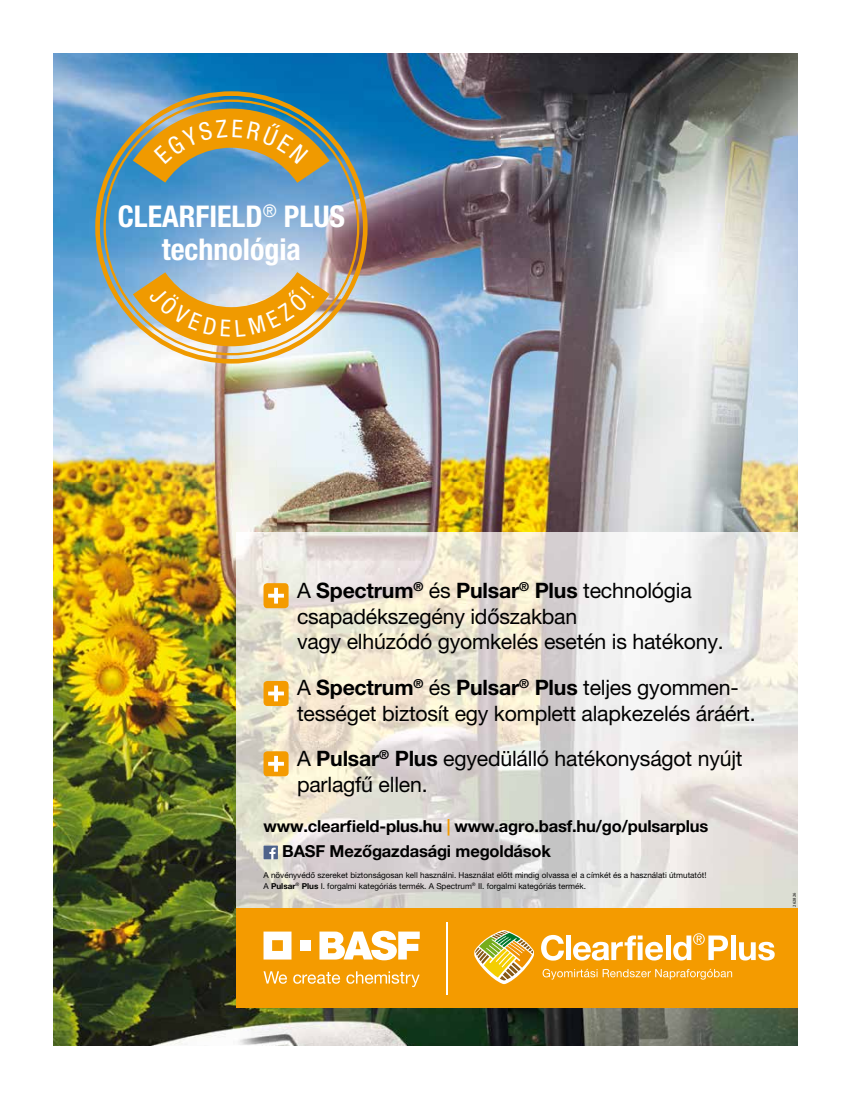
<style>
.page{position:relative;width:851px;height:1099px;background:#fff}
.page>*{position:absolute;margin:0;border:0;box-sizing:border-box;transform-origin:0 0}
.t1{font:700 condensed 30px/32.5px "Helvetica Neue LT Pro";color:#fff;text-align:center}
.t2{font:21.25px/25.5px "Helvetica Neue LT Pro";letter-spacing:-.01em;color:#000}
.t3{font:700 16.5px/24.5px "Helvetica Neue LT Pro";letter-spacing:-.01em;color:#000}
.t4{font:8.12px/10.5px "Helvetica Neue LT Pro";color:#000}
.t5{font:4.12px "Myriad Pro";color:#000;scale:1.08 1}
.s1{font-weight:700}
.s2{color:#f49b00}
</style>
<div class="page">
<img style="left:53px;top:54px;width:1px;height:990px">
<img style="left:54px;top:53px;width:671px;height:429px">
<img style="left:725px;top:53px;width:72px;height:479px">
<img style="left:54px;top:482px;width:223px;height:563px">
<img style="left:277px;top:482px;width:449px;height:50px">
<img style="left:277px;top:1007px;width:520px;height:38px">
<img style="left:95px;top:91px;width:272px;height:272px">
<svg style="left:103px;top:100px;width:256px;height:255px;background:#84a8c0"></svg>
<img style="left:236px;top:532px;width:561px;height:376px">
<div style="left:236px;top:908px;width:561px;height:99px;background:#f49b00"></div>
<svg style="left:319px;top:930px;width:100px;height:30px"></svg>
<svg style="left:263px;top:931px;width:28px;height:28px"></svg>
<div style="left:300px;top:940px;width:11px;height:10px;background:#fff"></div>
<svg style="left:263px;top:971px;width:156px;height:16px"></svg>
<hr style="left:446px;top:922px;width:2px;height:72px;background:#fff">
<svg style="left:541px;top:934px;width:23px;height:26px"></svg>
<div style="left:566px;top:935px;width:5px;height:25px;background:#fff"></div>
<svg style="left:573px;top:935px;width:90px;height:25px"></svg>
<div style="left:665px;top:935px;width:5px;height:25px;background:#fff"></div>
<div style="left:730px;top:935px;width:5px;height:25px;background:#fff"></div>
<svg style="left:739px;top:941px;width:35px;height:19px"></svg>
<svg style="left:673px;top:933px;width:54px;height:27px"></svg>
<svg style="left:474px;top:930px;width:60px;height:54px"></svg>
<svg style="left:542px;top:968px;width:190px;height:11px"></svg>
<svg style="left:263px;top:845px;width:15px;height:14px"></svg>
<div style="left:263px;top:583px;width:25px;height:25px;background:#f49b00;border-radius:4px"></div>
<svg style="left:268px;top:587px;width:16px;height:16px"></svg>
<div style="left:263px;top:681px;width:25px;height:25px;background:#f49b00;border-radius:4px"></div>
<svg style="left:268px;top:685px;width:16px;height:16px"></svg>
<div style="left:263px;top:751px;width:25px;height:25px;background:#f49b00;border-radius:4px"></div>
<svg style="left:268px;top:756px;width:16px;height:15px"></svg>
<svg style="left:133px;top:109px;width:196px;height:74px;background:#a99756"></svg>
<svg style="left:133px;top:272px;width:196px;height:74px;background:#deb463"></svg>
<h1 class="t1" style="left:118px;top:200px;width:229px">CLEARFIELD<sup>®</sup> PLUS technológia</h1>
<p class="t2" style="left:297px;top:577px;width:428px">A <span class="s1">Spectrum</span><sup>®</sup> és <span class="s1">Pulsar</span><sup>®</sup> <span class="s1">Plus</span> technológia csapadékszegény időszakban<br>vagy elhúzódó gyomkelés esetén is hatékony.</p>
<p class="t2" style="left:297px;top:674px;width:460px">A <span class="s1">Spectrum</span><sup>®</sup> és <span class="s1">Pulsar</span><sup>®</sup> <span class="s1">Plus</span> teljes gyommen&shy;tességet biztosít egy komplett alapkezelés áráért.</p>
<p class="t2" style="left:297px;top:745px;width:447px">A <span class="s1">Pulsar</span><sup>®</sup> <span class="s1">Plus</span> egyedülálló hatékonyságot nyújt parlagfű ellen.</p>
<p class="t3" style="left:282px;top:813px;width:427px;text-indent:-19px">www.clearfield-plus.hu <span class="s2">|</span> www.agro.basf.hu/go/pulsarplus<br>BASF Mezőgazdasági megoldások</p>
<p class="t4" style="left:263px;top:870px;width:444px">A növényvédő szereket biztonságosan kell használni. Használat előtt mindig olvassa el a címkét és a használati útmutatót!<br>A <span class="s1">Pulsar</span><sup>®</sup> <span class="s1">Plus</span> I. forgalmi kategóriás termék. A Spectrum<sup>®</sup> II. forgalmi kategóriás termék.</p>
<p class="t5" style="left:791px;top:906px;width:14px;rotate:-90deg">262826</p>
</div>
